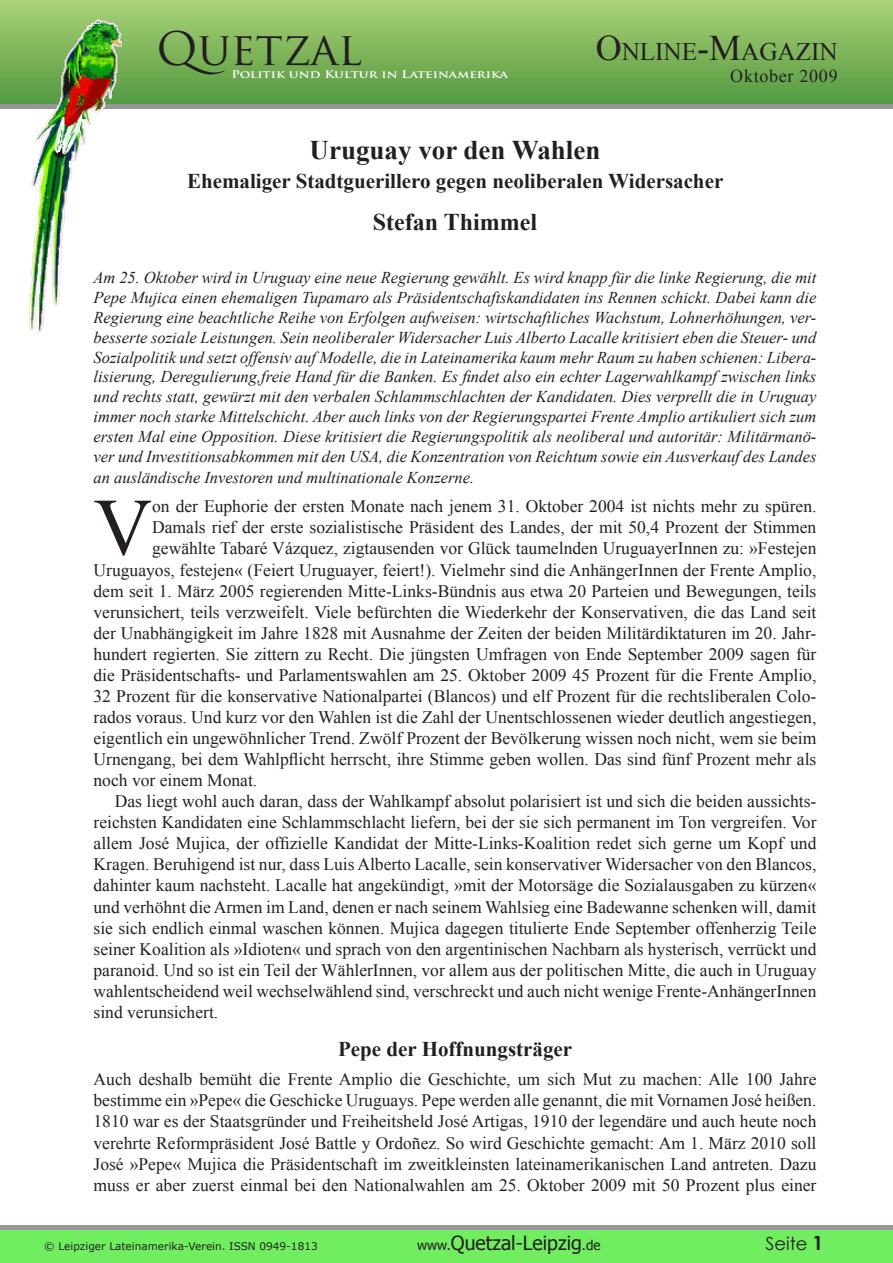
<style>
.page{position:relative;width:893px;height:1263px;background:#fff}
.page>*{position:absolute;margin:0;border:0;box-sizing:border-box;transform-origin:0 0}
.t1{font:81.15px "Times New Roman";color:#231f20}
.t2{font:45px "Trajan Pro";color:#231f20}
.Titel{font:700 27px "Times New Roman";color:#231f20}
.t3{font:25.2px "Times New Roman";color:#231f20}
.Autor{font:700 24px "Times New Roman";color:#231f20}
.Untertitel{font:700 21px "Times New Roman";color:#231f20}
.Zwischenüberschrift{font:700 21px "Times New Roman";color:#231f20}
.t4{font:19.5px "Tahoma";color:#231f20}
.t5{font:18px "Times New Roman";letter-spacing:.04em;color:#231f20}
.t6{font:18px "Century Gothic";color:#231f20}
.t7{font:17.55px/21px "Times New Roman";color:#231f20;text-align:justify}
.t8{font:italic 16.5px/20px "Times New Roman";color:#231f20;text-align:justify}
.t9{font:10.5px "Verdana";color:#231f20}
.t10{font:700 10.5px "Trajan Pro";color:#fff;scale:1.24 1}
.s1{font-size:36px}
.s2{font-size:13.5px}
</style>
<div class="page">
<div style="left:0;top:1px;width:893px;height:103px;background:linear-gradient(to bottom,#aad177,#539a41)"></div>
<div style="left:0;top:104px;width:893px;height:5px;background:#979797"></div>
<hr style="left:0;top:1225px;width:893px;height:4px;background:#979797">
<div style="left:0;top:1230px;width:893px;height:33px;background:#71ee60"></div>
<img style="left:28px;top:15px;width:94px;height:318px">
<p class="t2" style="left:156px;top:20px;width:207px">QUETZAL</p>
<p class="t10" style="left:231px;top:68px;width:225px">Politik und Kultur in Lateinamerika</p>
<p class="t3" style="left:596px;top:35px;width:244px"><span class="s1">O</span>nline<span class="s1">-M</span>agazin</p>
<p class="t5" style="left:730px;top:64px;width:109px">Oktober 2009</p>
<p class="Titel" style="left:310px;top:131px;width:292px">Uruguay vor den Wahlen</p>
<p class="Untertitel" style="left:187px;top:167px;width:538px">Ehemaliger Stadtguerillero gegen neoliberalen Widersacher</p>
<p class="Autor" style="left:373px;top:205px;width:166px">Stefan Thimmel</p>
<p class="t8" style="left:94px;top:268px;width:724px">Am 25. Oktober wird in Uruguay eine neue Regierung gewählt. Es wird knapp für die linke Regierung, die mit Pepe Mujica einen ehemaligen Tupamaro als Präsidentschaftskandidaten ins Rennen schickt. Dabei kann die Regierung eine beachtliche Reihe von Erfolgen aufweisen: wirtschaftliches Wachstum, Lohnerhöhungen, ver&shy;besserte soziale Leistungen. Sein neoliberaler Widersacher Luis Alberto Lacalle kritisiert eben die Steuer- und Sozialpolitik und setzt offensiv auf Modelle, die in Lateinamerika kaum mehr Raum zu haben schienen: Libera&shy;lisierung, Deregulierung,freie Hand für die Banken. Es findet also ein echter Lagerwahlkampf zwischen links und rechts statt, gewürzt mit den verbalen Schlammschlachten der Kandidaten. Dies verprellt die in Uruguay immer noch starke Mittelschicht. Aber auch links von der Regierungspartei Frente Amplio artikuliert sich zum ersten Mal eine Opposition. Diese kritisiert die Regierungspolitik als neoliberal und autoritär: Militärmanö&shy;ver und Investitionsabkommen mit den USA, die Konzentration von Reichtum sowie ein Ausverkauf des Landes an ausländische Investoren und multinationale Konzerne.</p>
<p class="t1" style="left:94px;top:473px;width:60px">V</p>
<p class="t7" style="left:152px;top:496px;width:666px">on der Euphorie der ersten Monate nach jenem 31. Oktober 2004 ist nichts mehr zu spüren.</p>
<p class="t7" style="left:152px;top:517px;width:666px">Damals rief der erste sozialistische Präsident des Landes, der mit 50,4 Prozent der Stimmen</p>
<p class="t7" style="left:152px;top:538px;width:666px">gewählte Tabaré Vázquez, zigtausenden vor Glück taumelnden UruguayerInnen zu: »Festejen</p>
<p class="t7" style="left:94px;top:559px;width:724px">Uruguayos, festejen« (Feiert Uruguayer, feiert!). Vielmehr sind die AnhängerInnen der Frente Amplio,</p>
<p class="t7" style="left:94px;top:580px;width:724px">dem seit 1. März 2005 regierenden Mitte-Links-Bündnis aus etwa 20 Parteien und Bewegungen, teils</p>
<p class="t7" style="left:94px;top:601px;width:724px">verunsichert, teils verzweifelt. Viele befürchten die Wiederkehr der Konservativen, die das Land seit</p>
<p class="t7" style="left:94px;top:622px;width:724px">der Unabhängigkeit im Jahre 1828 mit Ausnahme der Zeiten der beiden Militärdiktaturen im 20. Jahr-</p>
<p class="t7" style="left:94px;top:643px;width:724px">hundert regierten. Sie zittern zu Recht. Die jüngsten Umfragen von Ende September 2009 sagen für</p>
<p class="t7" style="left:94px;top:664px;width:724px">die Präsidentschafts- und Parlamentswahlen am 25. Oktober 2009 45 Prozent für die Frente Amplio,</p>
<p class="t7" style="left:94px;top:685px;width:724px">32 Prozent für die konservative Nationalpartei (Blancos) und elf Prozent für die rechtsliberalen Colo-</p>
<p class="t7" style="left:94px;top:706px;width:724px">rados voraus. Und kurz vor den Wahlen ist die Zahl der Unentschlossenen wieder deutlich angestiegen,</p>
<p class="t7" style="left:94px;top:727px;width:724px">eigentlich ein ungewöhnlicher Trend. Zwölf Prozent der Bevölkerung wissen noch nicht, wem sie beim</p>
<p class="t7" style="left:94px;top:748px;width:724px">Urnengang, bei dem Wahlpflicht herrscht, ihre Stimme geben wollen. Das sind fünf Prozent mehr als</p>
<p class="t7" style="left:94px;top:769px;width:165px">noch vor einem Monat.</p>
<p class="t7" style="left:94px;top:790px;width:724px;text-indent:21px">Das liegt wohl auch daran, dass der Wahlkampf absolut polarisiert ist und sich die beiden aussichts&shy;reichsten Kandidaten eine Schlammschlacht liefern, bei der sie sich permanent im Ton vergreifen. Vor allem José Mujica, der offizielle Kandidat der Mitte-Links-Koalition redet sich gerne um Kopf und Kragen. Beruhigend ist nur, dass Luis Alberto Lacalle, sein konservativer Widersacher von den Blancos, dahinter kaum nachsteht. Lacalle hat angekündigt, »mit der Motorsäge die Sozialausgaben zu kürzen« und verhöhnt die Armen im Land, denen er nach seinem Wahlsieg eine Badewanne schenken will, damit sie sich endlich einmal waschen können. Mujica dagegen titulierte Ende September offenherzig Teile seiner Koalition als »Idioten« und sprach von den argentinischen Nachbarn als hysterisch, verrückt und paranoid. Und so ist ein Teil der WählerInnen, vor allem aus der politischen Mitte, die auch in Uruguay wahlentscheidend weil wechselwählend sind, verschreckt und auch nicht wenige Frente-AnhängerInnen sind verunsichert.</p>
<p class="Zwischenüberschrift" style="left:338px;top:1034px;width:236px">Pepe der Hoffnungsträger</p>
<p class="t7" style="left:94px;top:1069px;width:724px">Auch deshalb bemüht die Frente Amplio die Geschichte, um sich Mut zu machen: Alle 100 Jahre bestimme ein »Pepe« die Geschicke Uruguays. Pepe werden alle genannt, die mit Vornamen José heißen.<br>1810 war es der Staatsgründer und Freiheitsheld José Artigas, 1910 der legendäre und auch heute noch verehrte Reformpräsident José Battle y Ordoñez. So wird Geschichte gemacht: Am 1. März 2010 soll José »Pepe« Mujica die Präsidentschaft im zweitkleinsten lateinamerikanischen Land antreten. Dazu muss er aber zuerst einmal bei den Nationalwahlen am 25. Oktober 2009 mit 50 Prozent plus einer</p>
<p class="t9" style="left:44px;top:1239px;width:275px">© Leipziger Lateinamerika-Verein. ISSN 0949-1813</p>
<p class="t4" style="left:417px;top:1230px;width:185px"><span class="s2">www.</span>Quetzal-Leipzig<span class="s2">.de</span></p>
<p class="t6" style="left:766px;top:1231px;width:44px">Seite</p>
</div>
